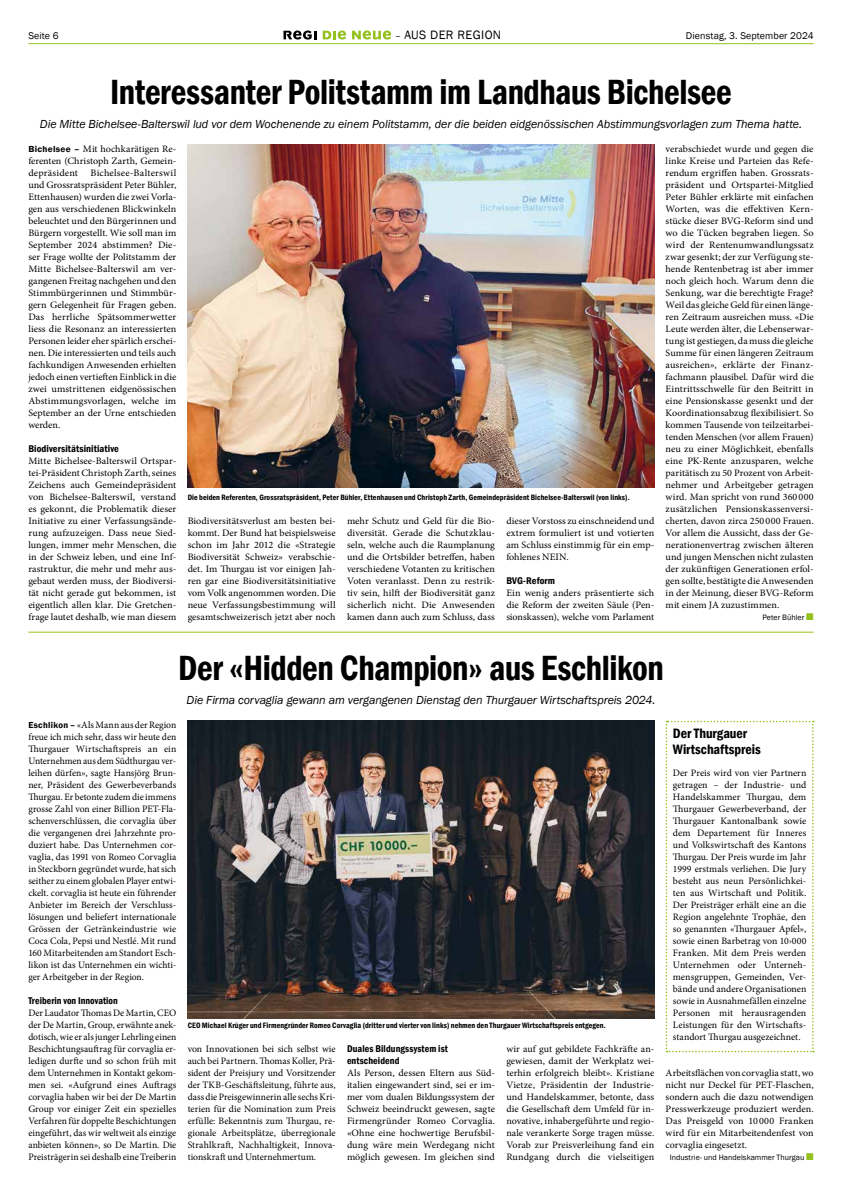
<style>
.page{position:relative;width:842px;height:1191px;background:#fff}
.page>*{position:absolute;margin:0;border:0;box-sizing:border-box;transform-origin:0 0}
.t1{font:600 condensed 36px "Franklin Gothic";letter-spacing:-.015em;color:#000;scale:.95 1}
.t2{font:600 condensed 14px/16px "Franklin Gothic";letter-spacing:-.005em;color:#000}
.t3{font:12.5px "Franklin Gothic";letter-spacing:.03em;color:#000}
.t4{font:italic 12px "Franklin Gothic";letter-spacing:-.01em;color:#000}
.t5{font:600 condensed 10px/12px "Franklin Gothic";letter-spacing:.005em;color:#000}
.t6{font:10px "Franklin Gothic";letter-spacing:.01em;color:#000}
.t7{font:9.8px/12px "Minion Pro";color:#000;text-align:justify}
.t8{font:9.8px/12px "Minion Pro";color:#000;text-align:justify;scale:1.04 1}
.t9{font:600 condensed 8px "Franklin Gothic";letter-spacing:.01em;color:#000}
.t10{font:8px "Franklin Gothic";letter-spacing:.005em;color:#000}
.s1{font-size:10px}
.s2{font-family:"Franklin Gothic";font-weight:600;font-size:9px}
.s3{color:#95c11f}
</style>
<div class="page">
<hr style="left:28px;top:43px;width:786px;height:1px;background:#95c11f">
<svg style="left:283px;top:30px;width:33px;height:10px"></svg>
<svg style="left:323px;top:31px;width:23px;height:9px"></svg>
<svg style="left:352px;top:31px;width:39px;height:9px"></svg>
<img style="left:188px;top:720px;width:466px;height:298px">
<hr style="left:28px;top:632px;width:786px;height:1px;background:#95c11f">
<svg style="left:666px;top:720px;width:148px;height:332px"></svg>
<img style="left:188px;top:144px;width:466px;height:344px">
<p class="t6" style="left:28px;top:29px;width:32px">Seite 6</p>
<p class="t3" style="left:395px;top:27px;width:107px"><span class="s1">–</span> AUS DER REGION</p>
<p class="t6" style="left:686px;top:29px;width:129px">Dienstag, 3. September 2024</p>
<h1 class="t1" style="left:110px;top:68px;width:656px">Interessanter Politstamm im Landhaus Bichelsee</h1>
<p class="t4" style="left:40px;top:116px;width:764px">Die Mitte Bichelsee-Balterswil lud vor dem Wochenende zu einem Politstamm, der die beiden eidgenössischen Abstimmungsvorlagen zum Thema hatte.</p>
<p class="t7" style="left:28px;top:143px;width:149px"><span class="s2">Bichelsee –</span> Mit hochkarätigen Re&shy;ferenten (Christoph Zarth, Gemein&shy;depräsident</p>
<p class="t8" style="left:666px;top:143px;width:144px">verabschiedet wurde und gegen die linke Kreise und Parteien das Refe&shy;rendum ergriffen haben. Grossrats&shy;präsident und Ortspartei-Mitglied Peter Bühler erklärte mit einfachen Worten, was die effektiven Kern&shy;stücke dieser BVG-Reform sind und wo die Tücken begraben liegen. So wird der Rentenumwandlungssatz zwar gesenkt; der zur Verfügung ste&shy;hende Rentenbetrag ist aber immer noch gleich hoch. Warum denn die Senkung, war die berechtigte Frage?<br>Weil das gleiche Geld für einen länge&shy;ren Zeitraum ausreichen muss. «Die Leute werden älter, die Lebenserwar&shy;tung ist gestiegen, da muss die gleiche Summe für einen längeren Zeitraum ausreichen», erklärte der Finanz&shy;fachmann plausibel. Dafür wird die Eintrittsschwelle für den Beitritt in eine Pensionskasse gesenkt und der Koordinationsabzug flexibilisiert. So kommen Tausende von teilzeitarbei&shy;tenden Menschen (vor allem Frauen) neu zu einer Möglichkeit, ebenfalls eine PK-Rente anzusparen, welche paritätisch zu 50 Prozent von Arbeit&shy;nehmer und Arbeitgeber getragen wird. Man spricht von rund 360000 zusätzlichen Pensionskassenversi&shy;cherten, davon zirca 250000 Frauen.<br>Vor allem die Aussicht, dass der Ge&shy;nerationenvertrag zwischen älteren und jungen Menschen nicht zulasten der zukünftigen Generationen erfol&shy;gen sollte, bestätigte die Anwesenden in der Meinung, dieser BVG-Reform mit einem JA zuzustimmen.</p>
<p class="t10" style="left:762px;top:612px;width:53px">Peter Bühler <span class="s3">■</span></p>
<p class="t8" style="left:28px;top:167px;width:144px;text-indent:62px">Bichelsee-Balterswil und Grossratspräsident Peter Bühler, Ettenhausen) wurden die zwei Vorla&shy;gen aus verschiedenen Blickwinkeln beleuchtet und den Bürgerinnen und Bürgern vorgestellt. Wie soll man im September 2024 abstimmen? Die&shy;ser Frage wollte der Politstamm der Mitte Bichelsee-Balterswil am ver&shy;gangenen Freitag nachgehen und den Stimmbürgerinnen und Stimmbür&shy;gern Gelegenheit für Fragen geben.<br>Das herrliche Spätsommerwetter liess die Resonanz an interessierten Personen leider eher spärlich erschei&shy;nen. Die interessierten und teils auch fachkundigen Anwesenden erhielten jedoch einen vertieften Einblick in die zwei umstrittenen eidgenössischen Abstimmungsvorlagen, welche im September an der Urne entschieden werden.</p>
<p class="t5" style="left:28px;top:442px;width:92px">Biodiversitätsinitiative</p>
<p class="t8" style="left:28px;top:455px;width:144px">Mitte Bichelsee-Balterswil Ortspar&shy;tei-Präsident Christoph Zarth, seines Zeichens auch Gemeindepräsident von Bichelsee-Balterswil, verstand es gekonnt, die Problematik dieser Initiative zu einer Verfassungsände&shy;rung aufzuzeigen. Dass neue Sied&shy;lungen, immer mehr Menschen, die in der Schweiz leben, und eine Inf&shy;rastruktur, die mehr und mehr aus&shy;gebaut werden muss, der Biodiversi&shy;tät nicht gerade gut bekommen, ist eigentlich allen klar. Die Gretchen&shy;frage lautet deshalb, wie man diesem</p>
<p class="t9" style="left:188px;top:492px;width:443px">Die beiden Referenten, Grossratspräsident, Peter Bühler, Ettenhausen und Christoph Zarth, Gemeindepräsident Bichelsee-Balterswil (von links).</p>
<p class="t8" style="left:188px;top:515px;width:144px">Biodiversitätsverlust am besten bei&shy;kommt. Der Bund hat beispielsweise schon im Jahr 2012 die «Strategie Biodiversität Schweiz» verabschie&shy;det. Im Thurgau ist vor einigen Jah&shy;ren gar eine Biodiversitätsinitiative vom Volk angenommen worden. Die neue Verfassungsbestimmung will gesamtschweizerisch jetzt aber noch</p>
<p class="t8" style="left:347px;top:515px;width:144px">mehr Schutz und Geld für die Bio&shy;diversität. Gerade die Schutzklau&shy;seln, welche auch die Raumplanung und die Ortsbilder betreffen, haben verschiedene Votanten zu kritischen Voten veranlasst. Denn zu restrik&shy;tiv sein, hilft der Biodiversität ganz sicherlich nicht. Die Anwesenden kamen dann auch zum Schluss, dass</p>
<p class="t7" style="left:506px;top:515px;width:149px">dieser Vorstoss zu einschneidend und extrem formuliert ist und votierten am Schluss einstimmig für ein emp&shy;fohlenes NEIN.</p>
<p class="t5" style="left:506px;top:574px;width:50px">BVG-Reform</p>
<p class="t8" style="left:506px;top:587px;width:144px">Ein wenig anders präsentierte sich die Reform der zweiten Säule (Pen&shy;sionskassen), welche vom Parlament</p>
<h1 class="t1" style="left:178px;top:644px;width:513px">Der «Hidden Champion» aus Eschlikon</h1>
<p class="t4" style="left:187px;top:692px;width:470px">Die Firma corvaglia gewann am vergangenen Dienstag den Thurgauer Wirtschaftspreis 2024.</p>
<p class="t7" style="left:28px;top:719px;width:149px"><span class="s2">Eschlikon –</span> «Als Mann aus der Region freue ich mich sehr, dass wir heute den Thurgauer Wirtschaftspreis an ein Unternehmen aus dem Südthurgau ver&shy;leihen dürfen», sagte Hansjörg Brun&shy;ner, Präsident des Gewerbeverbands Thurgau. Er betonte zudem die immens grosse Zahl von einer Billion PET-Fla&shy;schenverschlüssen, die corvaglia über die vergangenen drei Jahrzehnte pro&shy;duziert habe. Das Unternehmen cor&shy;vaglia, das 1991 von Romeo Corvaglia in Steckborn gegründet wurde, hat sich seither zu einem globalen Player entwi&shy;ckelt. corvaglia ist heute ein führender Anbieter im Bereich der Verschluss&shy;lösungen und beliefert internationale Grössen der Getränkeindustrie wie Coca Cola, Pepsi und Nestlé. Mit rund 160 Mitarbeitenden am Standort Esch&shy;likon ist das Unternehmen ein wichti&shy;ger Arbeitgeber in der Region.</p>
<p class="t5" style="left:28px;top:994px;width:91px">Treiberin von Innovation</p>
<p class="t7" style="left:28px;top:1007px;width:149px">Der Laudator Thomas De Martin, CEO der De Martin, Group, erwähnte anek&shy;dotisch, wie er als junger Lehrling einen Beschichtungsauftrag für corvaglia er&shy;ledigen durfte und so schon früh mit dem Unternehmen in Kontakt gekom&shy;men sei. «Aufgrund eines Auftrags corvaglia haben wir bei der De Martin Group vor einiger Zeit ein spezielles Verfahren für doppelte Beschichtungen eingeführt, das wir weltweit als einzige anbieten können», so De Martin. Die Preisträgerin sei deshalb eine Treiberin</p>
<p class="t9" style="left:188px;top:1020px;width:420px">CEO Michael Krüger und Firmengründer Romeo Corvaglia (dritter und vierter von links) nehmen den Thurgauer Wirtschaftspreis entgegen.</p>
<p class="t7" style="left:188px;top:1043px;width:149px">von Innovationen bei sich selbst wie auch bei Partnern. Thomas Koller, Prä&shy;sident der Preisjury und Vorsitzender der TKB-Geschäftsleitung, führte aus, dass die Preisgewinnerin alle sechs Kri&shy;terien für die Nomination zum Preis erfülle: Bekenntnis zum Thurgau, re&shy;gionale Arbeitsplätze, überregionale Strahlkraft, Nachhaltigkeit, Innova&shy;tionskraft und Unternehmertum.</p>
<p class="t5" style="left:347px;top:1042px;width:103px">Duales Bildungssystem ist entscheidend</p>
<p class="t7" style="left:347px;top:1067px;width:149px">Als Person, dessen Eltern aus Süd&shy;italien eingewandert sind, sei er im&shy;mer vom dualen Bildungssystem der Schweiz beeindruckt gewesen, sagte Firmengründer Romeo Corvaglia. «Ohne eine hochwertige Berufsbil&shy;dung wäre mein Werdegang nicht möglich gewesen. Im gleichen sind</p>
<p class="t7" style="left:506px;top:1043px;width:149px">wir auf gut gebildete Fachkräfte an&shy;gewiesen, damit der Werkplatz wei&shy;terhin erfolgreich bleibt». Kristiane Vietze, Präsidentin der Industrie&shy;und Handelskammer, betonte, dass die Gesellschaft dem Umfeld für in&shy;novative, inhabergeführte und regio&shy;nale verankerte Sorge tragen müsse.<br>Vorab zur Preisverleihung fand ein Rundgang durch die vielseitigen</p>
<h2 class="t2" style="left:673px;top:725px;width:89px">Der Thurgauer<br>Wirtschaftspreis</h2>
<p class="t7" style="left:673px;top:767px;width:135px">Der Preis wird von vier Partnern getragen – der Industrie- und Handelskammer Thurgau, dem Thurgauer Gewerbeverband, der Thurgauer Kantonalbank sowie dem Departement für Inneres und Volkswirtschaft des Kantons Thurgau. Der Preis wurde im Jahr 1999 erstmals verliehen. Die Jury besteht aus neun Persönlichkei&shy;ten aus Wirtschaft und Politik.<br>Der Preisträger erhält eine an die Region angelehnte Trophäe, den so genannten «Thurgauer Apfel», sowie einen Barbetrag von 10›000<br>Franken. Mit dem Preis werden Unternehmen oder Unterneh&shy;mensgruppen, Gemeinden, Ver&shy;bände und andere Organisationen sowie in Ausnahmefällen einzelne Personen mit herausragenden Leistungen für den Wirtschafts&shy;standort Thurgau ausgezeichnet.</p>
<p class="t7" style="left:666px;top:1067px;width:149px">Arbeitsflächen von corvaglia statt, wo nicht nur Deckel für PET-Flaschen, sondern auch die dazu notwendigen Presswerkzeuge produziert werden.<br>Das Preisgeld von 10 000 Franken wird für ein Mitarbeitendenfest von corvaglia eingesetzt.</p>
<p class="t10" style="left:670px;top:1152px;width:145px">Industrie- und Handelskammer Thurgau <span class="s3">■</span></p>
</div>
